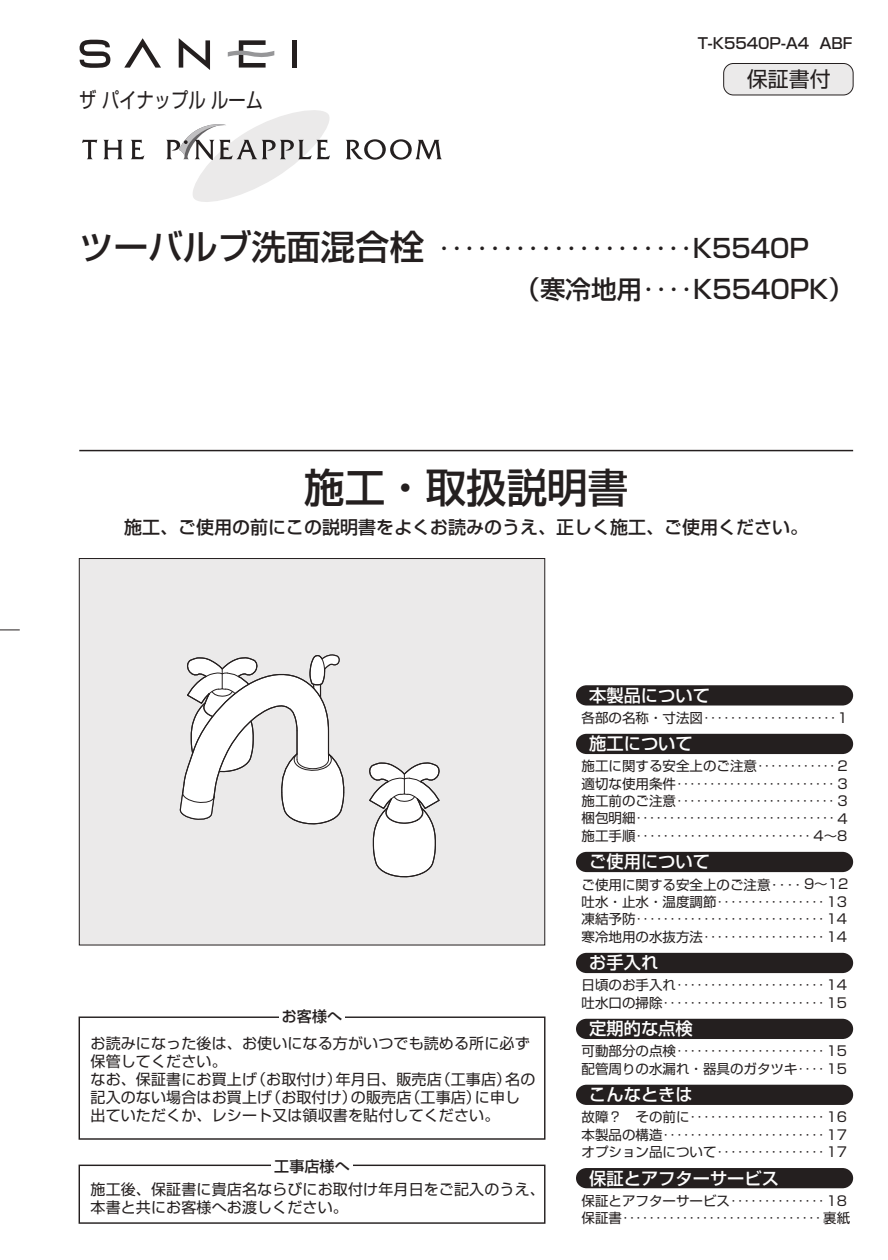
<style>
.page{position:relative;width:888px;height:1260px;background:#fff}
.page>*{position:absolute;margin:0;border:0;box-sizing:border-box;transform-origin:0 0}
.t1{font:500 40.5px "Shin Go Pro";color:#241f1f}
.t2{font:500 34.5px "Shin Go Pro";color:#241f1f}
.t3{font:500 25.5px "Shin Go Pro";color:#241f1f}
.t4{font:21px "Shin Go Pro";color:#241f1f;scale:.82 1}
.t5{font:21px "Shin Go Pro";color:#241f1f}
.t6{font:500 18px "Shin Go Pro";color:#241f1f}
.t7{font:500 17.25px "Shin Go Pro";color:#fff}
.t8{font:15px/18px "Shin Go Pro";letter-spacing:.01em;color:#241f1f}
.t9{font:500 15px "Shin Go Pro";color:#241f1f}
.t10{font:13.5px/17.4px "Shin Go Pro";color:#241f1f}
</style>
<div class="page">
<div style="left:79px;top:559px;width:466px;height:386px;background:#ebeaea"></div>
<hr style="left:79px;top:450px;width:774px;height:1px;background:#241f1f">
<svg style="left:576px;top:685px;width:277px;height:21px;background:#2f2a2a"></svg>
<div style="left:576px;top:734px;width:277px;height:20px;background:#241f1f"></div>
<div style="left:576px;top:852px;width:277px;height:20px;background:#241f1f"></div>
<div style="left:576px;top:953px;width:277px;height:20px;background:#241f1f"></div>
<div style="left:576px;top:1085px;width:277px;height:20px;background:#241f1f"></div>
<div style="left:576px;top:1168px;width:277px;height:20px;background:#241f1f"></div>
<svg style="left:723px;top:63px;width:131px;height:33px;background:#dddcdc"></svg>
<svg style="left:0;top:630px;width:20px;height:1px"></svg>
<svg style="left:82px;top:140px;width:15px;height:19px"></svg>
<svg style="left:103px;top:140px;width:20px;height:19px"></svg>
<svg style="left:131px;top:140px;width:13px;height:19px"></svg>
<svg style="left:166px;top:110px;width:164px;height:92px"></svg>
<svg style="left:346px;top:139px;width:96px;height:21px"></svg>
<svg style="left:369px;top:762px;width:71px;height:116px"></svg>
<svg style="left:179px;top:654px;width:166px;height:171px"></svg>
<div style="left:79px;top:1165px;width:466px;height:59px;border:1px solid #241f1f"></div>
<div style="left:271px;top:1156px;width:82px;height:19px;background:#fff"></div>
<div style="left:79px;top:1017px;width:466px;height:123px;border:1px solid #241f1f"></div>
<div style="left:279px;top:1008px;width:66px;height:17px;background:#fff"></div>
<svg style="left:179px;top:38px;width:31px;height:32px"></svg>
<hr style="left:292px;top:40px;width:4px;height:28px;background:#241f1f">
<svg style="left:228px;top:40px;width:46px;height:28px"></svg>
<svg style="left:124px;top:38px;width:37px;height:30px"></svg>
<svg style="left:80px;top:40px;width:30px;height:28px"></svg>
<div style="left:576px;top:1019px;width:277px;height:20px;background:#241f1f"></div>
<h3 class="t4" style="left:79px;top:83px;width:225px">ザ パイナップル ルーム</h3>
<p class="t9" style="left:698px;top:31px;width:156px">T-K5540P-A4 ABF</p>
<h3 class="t5" style="left:747px;top:62px;width:86px">保証書付</h3>
<h2 class="t2" style="left:79px;top:219px;width:346px">ツーバルブ洗面混合栓</h2>
<h3 class="t3" style="left:438px;top:228px;width:373px">‥‥‥‥‥‥‥‥‥‥K5540P</h3>
<h3 class="t3" style="left:515px;top:269px;width:341px">（寒冷地用‥‥K5540PK）</h3>
<h1 class="t1" style="left:304px;top:454px;width:325px">施工・取扱説明書</h1>
<h3 class="t6" style="left:124px;top:512px;width:685px">施工、ご使用の前にこの説明書をよくお読みのうえ、正しく施工、ご使用ください。</h3>
<p class="t7" style="left:589px;top:681px;width:122px">本製品について</p>
<p class="t7" style="left:589px;top:730px;width:105px">施工について</p>
<p class="t10" style="left:582px;top:708px;width:268px">各部の名称・寸法図‥‥‥‥‥‥‥‥‥‥1</p>
<p class="t10" style="left:582px;top:756px;width:268px">施工に関する安全上のご注意‥‥‥‥‥‥2</p>
<p class="t10" style="left:582px;top:773px;width:268px">適切な使用条件‥‥‥‥‥‥‥‥‥‥‥‥ 3</p>
<p class="t10" style="left:582px;top:808px;width:268px">梱包明細‥‥‥‥‥‥‥‥‥‥‥‥‥‥‥4</p>
<p class="t10" style="left:582px;top:791px;width:268px">施工前のご注意‥‥‥‥‥‥‥‥‥‥‥‥ 3</p>
<p class="t10" style="left:582px;top:826px;width:267px">施工手順‥‥‥‥‥‥‥‥‥‥‥‥‥4～8</p>
<p class="t7" style="left:589px;top:848px;width:122px">ご使用について</p>
<p class="t10" style="left:582px;top:874px;width:268px">ご使用に関する安全上のご注意‥‥ 9～12</p>
<p class="t9" style="left:282px;top:1004px;width:62px">お客様へ</p>
<p class="t8" style="left:91px;top:1033px;width:446px">お読みになった後は、お使いになる方がいつでも読める所に必ず保管してください。<br>なお、保証書にお買上げ（お取付け）年月日、販売店（工事店）名の記入のない場合はお買上げ（お取付け）の販売店（工事店）に申し出ていただくか、レシート又は領収書を貼付してください。</p>
<p class="t9" style="left:274px;top:1154px;width:77px">工事店様へ</p>
<p class="t8" style="left:91px;top:1178px;width:456px">施工後、保証書に貴店名ならびにお取付け年月日をご記入のうえ、本書と共にお客様へお渡しください。</p>
<p class="t10" style="left:582px;top:891px;width:267px">吐水・止水・温度調節‥‥‥‥‥‥‥‥13</p>
<p class="t10" style="left:582px;top:909px;width:267px">凍結予防‥‥‥‥‥‥‥‥‥‥‥‥‥‥14寒冷地用の水抜方法‥‥‥‥‥‥‥‥‥14</p>
<p class="t10" style="left:582px;top:975px;width:267px">日頃のお手入れ‥‥‥‥‥‥‥‥‥‥‥14吐水口の掃除‥‥‥‥‥‥‥‥‥‥‥‥15</p>
<p class="t7" style="left:589px;top:949px;width:70px">お手入れ</p>
<p class="t7" style="left:589px;top:1015px;width:105px">定期的な点検</p>
<p class="t10" style="left:582px;top:1041px;width:267px">可動部分の点検‥‥‥‥‥‥‥‥‥‥‥15配管周りの水漏れ・器具のガタツキ‥‥15</p>
<p class="t7" style="left:589px;top:1081px;width:105px">こんなときは</p>
<p class="t10" style="left:582px;top:1107px;width:267px">故障？　その前に‥‥‥‥‥‥‥‥‥‥16本製品の構造‥‥‥‥‥‥‥‥‥‥‥‥17</p>
<p class="t10" style="left:582px;top:1142px;width:267px">オプション品について‥‥‥‥‥‥‥‥17</p>
<p class="t7" style="left:589px;top:1164px;width:191px">保証とアフターサービス</p>
<p class="t10" style="left:582px;top:1190px;width:267px">保証とアフターサービス‥‥‥‥‥‥‥18</p>
<p class="t10" style="left:582px;top:1208px;width:270px">保証書‥‥‥‥‥‥‥‥‥‥‥‥‥‥‥裏紙</p>
</div>
